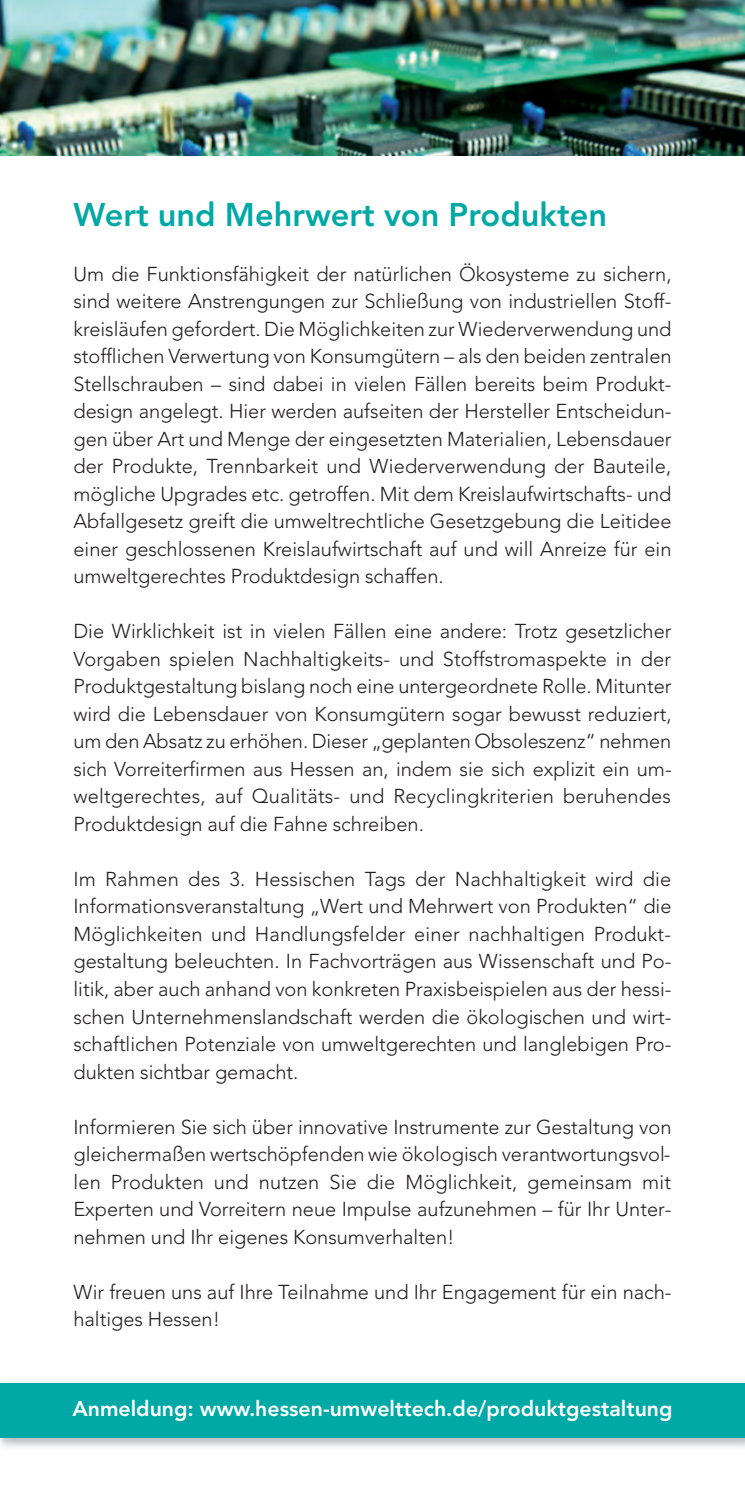
<style>
.page{position:relative;width:745px;height:1489px;background:#fff}
.page>*{position:absolute;margin:0;border:0;box-sizing:border-box;transform-origin:0 0}
.t1{font:800 32.5px "Avenir";color:#00a9a5}
.t2{font:800 21.25px "Avenir";color:#fff}
.t3{font:300 20px/27.5px "Avenir";color:#231f20;text-align:justify}
</style>
<div class="page">
<img style="left:0;top:0;width:744px;height:156px">
<img style="left:0;top:1437px;width:744px;height:10px">
<div style="left:0;top:1383px;width:744px;height:54px;background:#00a9a5"></div>
<h1 class="t1" style="left:73px;top:201px;width:534px">Wert und Mehrwert von Produkten</h1>
<p class="t3" style="left:73px;top:261px;width:599px">Um die Funktionsfähigkeit der natürlichen Ökosysteme zu sichern, sind weitere Anstrengungen zur Schließung von industriellen Stoff - kreisläufen gefordert. Die Möglichkeiten zur Wiederverwendung und stofflichen Verwertung von Kon sumgütern – als den beiden zentralen Stellschrauben – sind dabei in vielen Fällen bereits beim Produkt - design angelegt. Hier werden aufseiten der Hersteller Entschei dun - gen über Art und Menge der eingesetzten Materialien, Lebensdauer der Produkte, Trennbarkeit und Wiederverwendung der Bauteile, mögliche Upgrades etc. getroffen. Mit dem Kreis lauf wirt schafts- und Abfallgesetz greift die umweltrechtliche Ge setzgebung die Leitidee einer geschlossenen Kreis lauf wirtschaft auf und will Anreize für ein umweltgerechtes Produktdesign schaffen.</p>
<p class="t3" style="left:73px;top:619px;width:599px">Die Wirklichkeit ist in vielen Fällen eine andere: Trotz gesetzlicher Vorgaben spielen Nachhaltigkeits- und Stoffstrom aspekte in der Produktgestaltung bislang noch eine untergeordnete Rolle. Mitunter wird die Lebensdauer von Konsum gütern sogar bewusst reduziert, um den Absatz zu erhöhen. Dieser „geplanten Obsoleszenz“ nehmen sich Vorreiter firm en aus Hessen an, indem sie sich explizit ein um&shy;weltgerechtes, auf Qualitäts- und Recyclingkriterien beruhendes Produkt design auf die Fahne schreiben.</p>
<p class="t3" style="left:73px;top:866px;width:599px">Im Rahmen des 3. Hessischen Tags der Nachhaltigkeit wird die Informationsveranstaltung „Wert und Mehrwert von Pro dukten“ die Möglichkeiten und Handlungsfelder einer nach haltigen Produkt - gestaltung beleuchten. In Fachvorträgen aus Wissenschaft und Po - litik, aber auch anhand von konkreten Praxisbeispielen aus der hessi&shy;schen Unternehmenslandschaft werden die ökologischen und wirt&shy;schaftlichen Potenziale von umweltgerechten und langlebigen Pro - dukten sichtbar gemacht.</p>
<p class="t3" style="left:73px;top:1114px;width:599px">Informieren Sie sich über innovative Instrumente zur Gestaltung von gleichermaßen wertschöpfenden wie ökologisch verantwortungsvol&shy;len Produkten und nutzen Sie die Möglichkeit, gemeinsam mit Experten und Vorreitern neue Impulse aufzunehmen – für Ihr Unter - nehmen und Ihr eigenes Konsumverhalten!</p>
<p class="t3" style="left:73px;top:1279px;width:599px">Wir freuen uns auf Ihre Teilnahme und Ihr Engagement für ein nach&shy;haltiges Hessen!</p>
<p class="t2" style="left:72px;top:1400px;width:601px">Anmeldung: www.hessen-umwelttech.de/produktgestaltung</p>
</div>
